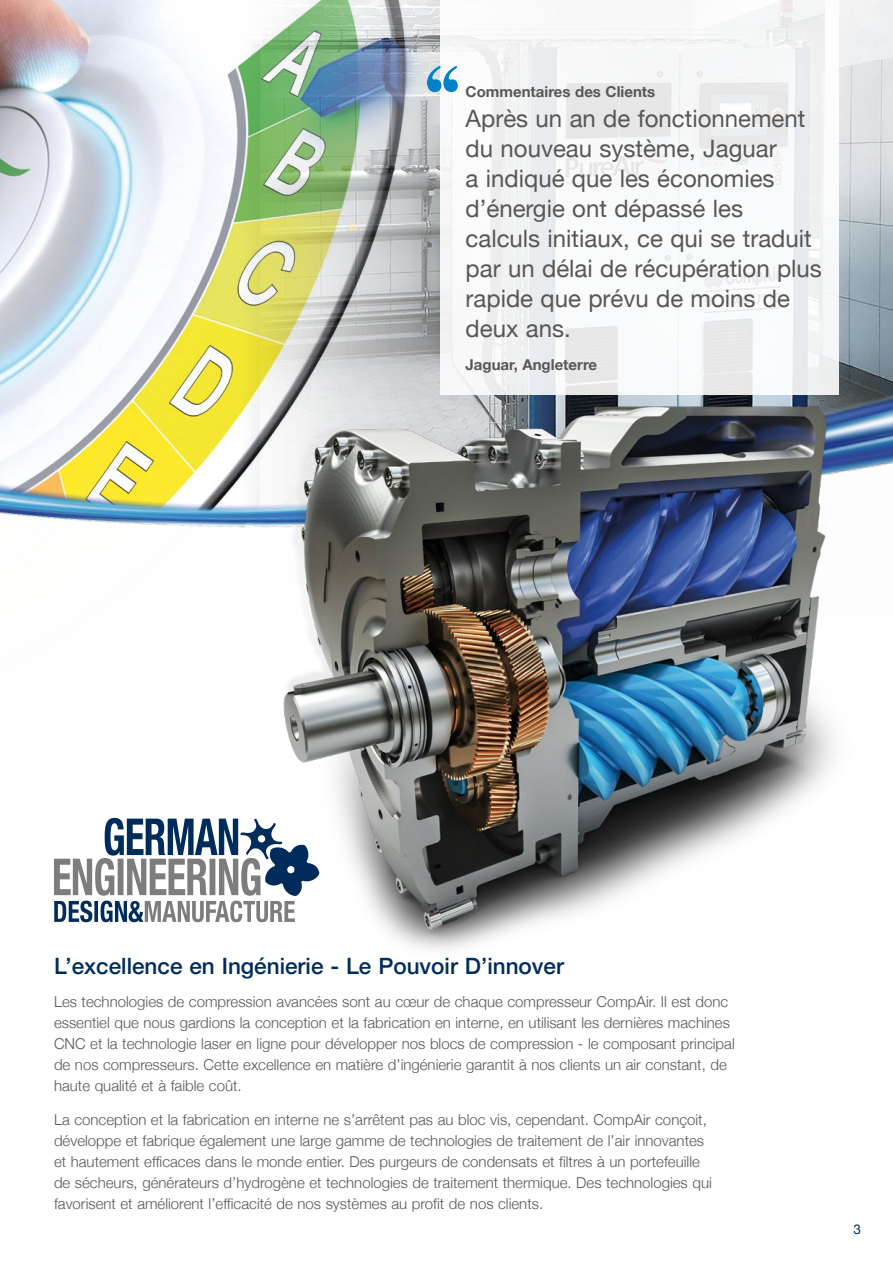
<style>
.page{position:relative;width:893px;height:1263px;background:#fff}
.page>*{position:absolute;margin:0;border:0;box-sizing:border-box;transform-origin:0 0}
.t1{font:700 78.3px "Times";color:#0081c9}
.t2{font:24px/30px "Helvetica Neue";color:#575756}
.t3{font:500 22.5px "Helvetica Neue";color:#002c5c}
.t4{font:300 15px/21px "Helvetica Neue";color:#575756}
.t5{font:700 15px "Helvetica Neue";color:#575756}
.t6{font:13.5px "Helvetica Neue";color:#002c5c}
</style>
<div class="page">
<img style="left:22px;top:0;width:871px;height:388px">
<img style="left:0;top:391px;width:893px;height:137px">
<svg style="left:440px;top:0;width:399px;height:375px"></svg>
<svg style="left:54px;top:818px;width:205px;height:104px"></svg>
<img style="left:259px;top:375px;width:628px;height:575px">
<h1 class="t1" style="left:421px;top:18px;width:44px">‘‘</h1>
<p class="t5" style="left:466px;top:79px;width:191px">Commentaires des Clients</p>
<h2 class="t2" style="left:466px;top:104px;width:358px">Après un an de fonctionnement du nouveau système, Jaguar<br>a indiqué que les économies d’énergie ont dépassé les calculs initiaux, ce qui se traduit par un délai de récupération plus rapide que prévu de moins de deux ans.</h2>
<p class="t5" style="left:466px;top:353px;width:133px">Jaguar, Angleterre</p>
<h3 class="t3" style="left:54px;top:948px;width:511px">L’excellence en Ingénierie - Le Pouvoir D’innover</h3>
<p class="t4" style="left:54px;top:990px;width:682px">Les technologies de compression avancées sont au cœur de chaque compresseur CompAir. Il est donc essentiel que nous gardions la conception et la fabrication en interne, en utilisant les dernières machines CNC et la technologie laser en ligne pour développer nos blocs de compression - le composant principal de nos compresseurs. Cette excellence en matière d’ingénierie garantit à nos clients un air constant, de haute qualité et à faible coût.</p>
<p class="t4" style="left:54px;top:1108px;width:659px">La conception et la fabrication en interne ne s’arrêtent pas au bloc vis, cependant. CompAir conçoit, développe et fabrique également une large gamme de technologies de traitement de l’air innovantes et hautement efficaces dans le monde entier. Des purgeurs de condensats et filtres à un portefeuille de sécheurs, générateurs d’hydrogène et technologies de traitement thermique. Des technologies qui favorisent et améliorent l’efficacité de nos systèmes au profit de nos clients.</p>
<p class="t6" style="left:854px;top:1219px;width:9px">3</p>
</div>
